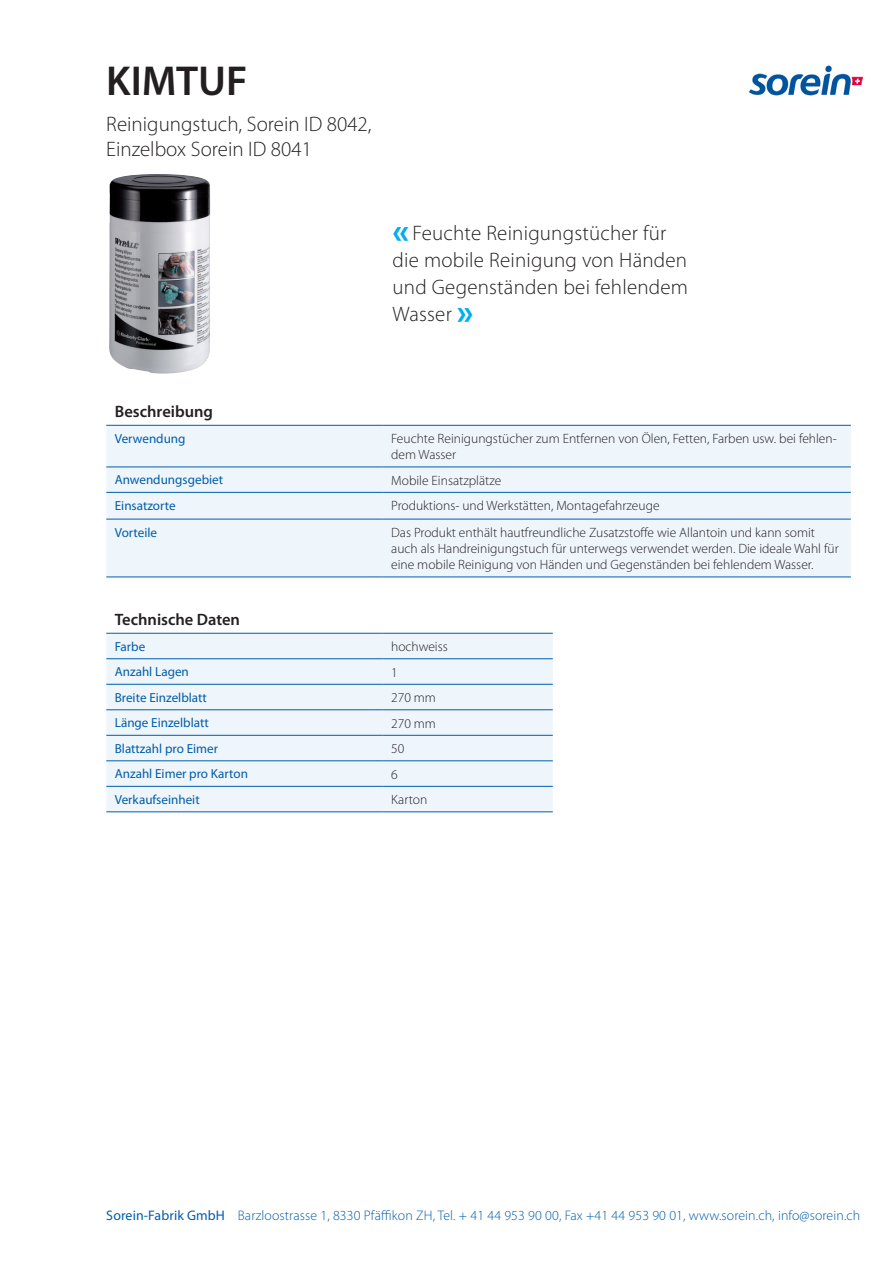
<style>
.page{position:relative;width:893px;height:1263px;background:#fff}
.page>*{position:absolute;margin:0;border:0;box-sizing:border-box;transform-origin:0 0}
._01_Titel_28_sb{font:600 42px "Myriad Pro";color:#231f20}
._05_Quote_14_light{font:300 21px/27px "Myriad Pro";letter-spacing:.01em;color:#231f20}
._02_Produktebezeichn{font:300 21px/25.2px "Myriad Pro";color:#231f20}
._03_Titel_Tab_11_sb{font:600 16.5px "Myriad Pro";color:#231f20}
.t1{font:300 13.8px "Myriad Pro";letter-spacing:.01em;color:#015dab}
._04_Tabelle_9_light{font:300 13.5px/16.2px "Myriad Pro";color:#231f20}
._04_Tabelle_9_sb{font:13.2px "Myriad Pro";color:#015dab}
.s1{font-weight:700;font-size:36px;color:#00aeef}
.s2{font-weight:400}
</style>
<div class="page">
<img style="left:749px;top:66px;width:113px;height:29px">
<div style="left:106px;top:426px;width:745px;height:151px;background:#eef5fb"></div>
<hr style="left:106px;top:425px;width:277px;height:1px;background:#015dab">
<hr style="left:106px;top:467px;width:277px;height:1px;background:#015dab">
<hr style="left:106px;top:492px;width:277px;height:1px;background:#015dab">
<hr style="left:383px;top:492px;width:468px;height:1px;background:#015dab">
<hr style="left:106px;top:519px;width:277px;height:1px;background:#015dab">
<hr style="left:383px;top:519px;width:468px;height:1px;background:#015dab">
<hr style="left:106px;top:577px;width:277px;height:1px;background:#015dab">
<hr style="left:383px;top:577px;width:468px;height:1px;background:#015dab">
<hr style="left:383px;top:467px;width:468px;height:1px;background:#015dab">
<hr style="left:383px;top:425px;width:468px;height:1px;background:#015dab">
<div style="left:106px;top:634px;width:447px;height:177px;background:#eef5fb"></div>
<hr style="left:106px;top:633px;width:277px;height:1px;background:#015dab">
<hr style="left:383px;top:633px;width:170px;height:1px;background:#015dab">
<hr style="left:106px;top:658px;width:277px;height:1px;background:#015dab">
<hr style="left:383px;top:658px;width:170px;height:1px;background:#015dab">
<hr style="left:106px;top:684px;width:277px;height:1px;background:#015dab">
<hr style="left:383px;top:684px;width:170px;height:1px;background:#015dab">
<hr style="left:106px;top:709px;width:277px;height:1px;background:#015dab">
<hr style="left:383px;top:709px;width:170px;height:1px;background:#015dab">
<hr style="left:106px;top:735px;width:277px;height:1px;background:#015dab">
<hr style="left:383px;top:735px;width:170px;height:1px;background:#015dab">
<hr style="left:106px;top:760px;width:277px;height:1px;background:#015dab">
<hr style="left:383px;top:760px;width:170px;height:1px;background:#015dab">
<hr style="left:106px;top:786px;width:277px;height:1px;background:#015dab">
<hr style="left:383px;top:786px;width:170px;height:1px;background:#015dab">
<hr style="left:106px;top:811px;width:277px;height:1px;background:#015dab">
<hr style="left:383px;top:811px;width:170px;height:1px;background:#015dab">
<img style="left:109px;top:174px;width:102px;height:200px">
<p class="_01_Titel_28_sb" style="left:106px;top:54px;width:143px">KIMTUF</p>
<p class="_02_Produktebezeichn" style="left:106px;top:111px;width:267px">Reinigungstuch, Sorein ID 8042,<br>Einzelbox Sorein ID 8041</p>
<p class="_05_Quote_14_light" style="left:393px;top:219px;width:297px"><span class="s1">«</span>Feuchte Reinigungstücher für die mobile Reinigung von Händen und Gegenständen bei fehlendem<br>Wasser <span class="s1">»</span></p>
<p class="_03_Titel_Tab_11_sb" style="left:115px;top:401px;width:100px">Beschreibung</p>
<p class="_04_Tabelle_9_sb" style="left:115px;top:430px;width:72px">Verwendung</p>
<p class="_04_Tabelle_9_light" style="left:391px;top:430px;width:447px">Feuchte Reinigungstücher zum Entfernen von Ölen, Fetten, Farben usw. bei fehlen&shy;dem Wasser</p>
<p class="_04_Tabelle_9_sb" style="left:115px;top:472px;width:110px">Anwendungsgebiet</p>
<p class="_04_Tabelle_9_light" style="left:391px;top:472px;width:112px">Mobile Einsatzplätze</p>
<p class="_04_Tabelle_9_sb" style="left:115px;top:497px;width:62px">Einsatzorte</p>
<p class="_04_Tabelle_9_light" style="left:391px;top:497px;width:270px">Produktions- und Werkstätten, Montagefahrzeuge</p>
<p class="_04_Tabelle_9_sb" style="left:115px;top:524px;width:44px">Vorteile</p>
<p class="_04_Tabelle_9_light" style="left:391px;top:524px;width:449px">Das Produkt enthält hautfreundliche Zusatzstoffe wie Allantoin und kann somit auch als Handreinigungstuch für unterwegs verwendet werden. Die ideale Wahl für eine mobile Reinigung von Händen und Gegenständen bei fehlendem Wasser.</p>
<p class="_03_Titel_Tab_11_sb" style="left:115px;top:609px;width:127px">Technische Daten</p>
<p class="_04_Tabelle_9_sb" style="left:115px;top:638px;width:32px">Farbe</p>
<p class="_04_Tabelle_9_light" style="left:391px;top:638px;width:58px">hochweiss</p>
<p class="_04_Tabelle_9_sb" style="left:115px;top:664px;width:76px">Anzahl Lagen</p>
<p class="_04_Tabelle_9_light" style="left:391px;top:664px;width:8px">1</p>
<p class="_04_Tabelle_9_sb" style="left:115px;top:689px;width:94px">Breite Einzelblatt</p>
<p class="_04_Tabelle_9_light" style="left:391px;top:689px;width:46px">270 mm</p>
<p class="_04_Tabelle_9_sb" style="left:115px;top:715px;width:96px">Länge Einzelblatt</p>
<p class="_04_Tabelle_9_light" style="left:391px;top:715px;width:46px">270 mm</p>
<p class="_04_Tabelle_9_sb" style="left:115px;top:740px;width:105px">Blattzahl pro Eimer</p>
<p class="_04_Tabelle_9_light" style="left:391px;top:740px;width:15px">50</p>
<p class="_04_Tabelle_9_sb" style="left:115px;top:766px;width:135px">Anzahl Eimer pro Karton</p>
<p class="_04_Tabelle_9_light" style="left:391px;top:766px;width:8px">6</p>
<p class="_04_Tabelle_9_sb" style="left:115px;top:791px;width:86px">Verkaufseinheit</p>
<p class="_04_Tabelle_9_light" style="left:391px;top:791px;width:38px">Karton</p>
<p class="t1" style="left:106px;top:1207px;width:755px"><span class="s2">Sorein-Fabrik GmbH</span> Barzloostrasse 1, 8330 Pfäffikon ZH, Tel. + 41 44 953 90 00, Fax +41 44 953 90 01, www.sorein.ch, info@sorein.ch</p>
</div>
